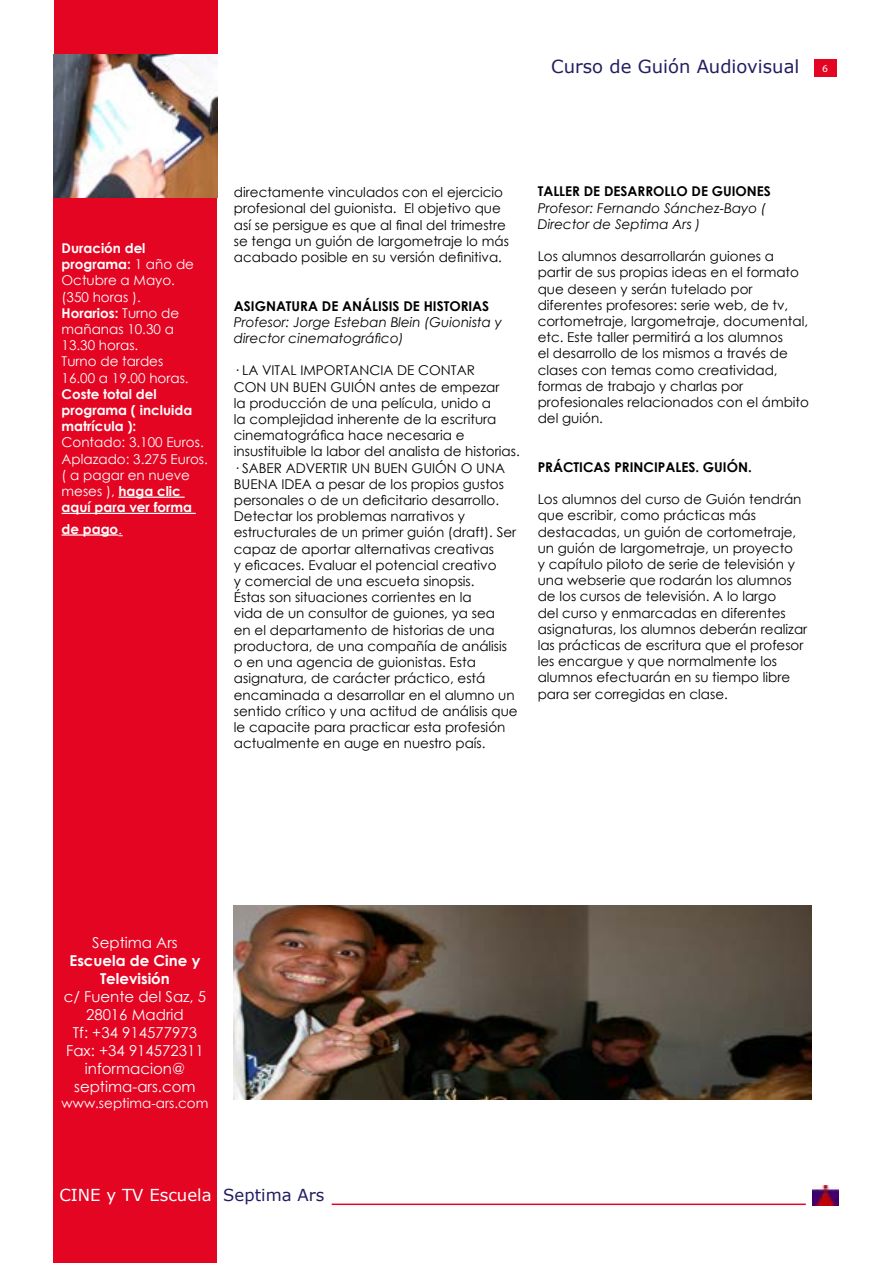
<style>
.page{position:relative;width:893px;height:1263px;background:#fff}
.page>*{position:absolute;margin:0;border:0;box-sizing:border-box;transform-origin:0 0}
.t1{font:18px "Verdana";color:#231e61}
.t2{font:16.5px "Verdana";color:#fff}
.t3{font:15px/18px "Century Gothic";color:#fff;text-align:center}
.t4{font:700 15px/18px "Century Gothic";color:#fff;text-align:center}
.t5{font:13.5px/16.2px "Century Gothic";color:#000}
.t6{font:13.5px/16.2px "Century Gothic";color:#fff}
.t7{font:italic 13.5px/16.2px "Century Gothic";color:#000}
.t8{font:700 13.5px "Century Gothic";color:#000}
.t9{font:700 13.5px/16.2px "Century Gothic";color:#fff}
.t10{font:10.5px "Myriad Pro";color:#fff}
.s1{font-weight:700}
.s2{font-family:"Times New Roman";font-weight:400;font-size:18px}
.s3{color:#231e61}
</style>
<div class="page">
<div style="left:54px;top:198px;width:163px;height:1065px;background:#e40522"></div>
<div style="left:814px;top:59px;width:23px;height:18px;background:#e40522"></div>
<div style="left:54px;top:0;width:163px;height:54px;background:#e40522"></div>
<hr style="left:332px;top:1203px;width:474px;height:2px;background:#e40523">
<img style="left:812px;top:1185px;width:27px;height:21px">
<img style="left:54px;top:54px;width:163px;height:143px">
<img style="left:234px;top:906px;width:577px;height:193px">
<hr style="left:118px;top:497px;width:67px;height:1px;background:#fff">
<hr style="left:62px;top:513px;width:134px;height:1px;background:#fff">
<hr style="left:62px;top:534px;width:56px;height:2px;background:#fff">
<h1 class="t1" style="left:551px;top:54px;width:250px">Curso de Guión Audiovisual</h1>
<p class="t10" style="left:823px;top:62px;width:7px">6</p>
<p class="t6" style="left:62px;top:240px;width:134px"><span class="s1">Duración del programa:</span> 1 año de<br>Octubre a Mayo. (350 horas ).<br><span class="s1">Horarios:</span> Turno de mañanas 10.30 a<br>13.30 horas.<br>Turno de tardes<br>16.00 a 19.00 horas.</p>
<p class="t9" style="left:62px;top:385px;width:132px">Coste total del programa ( incluida matrícula ):</p>
<p class="t6" style="left:62px;top:434px;width:148px">Contado: 3.100 Euros.<br>Aplazado: 3.275 Euros. ( a pagar en nueve meses ), <span class="s1">haga clic aquí para ver forma</span></p>
<p class="t9" style="left:62px;top:520px;width:63px">de pago<span class="s2">.</span></p>
<p class="t5" style="left:234px;top:184px;width:277px">directamente vinculados con el ejercicio profesional del guionista. El objetivo que así se persigue es que al final del trimestre se tenga un guión de largometraje lo más acabado posible en su versión definitiva.</p>
<p class="t8" style="left:234px;top:295px;width:257px">ASIGNATURA DE ANÁLISIS DE HISTORIAS</p>
<p class="t7" style="left:234px;top:314px;width:270px">Profesor: Jorge Esteban Blein (Guionista y director cinematográfico)</p>
<p class="t5" style="left:234px;top:362px;width:287px">· LA VITAL IMPORTANCIA DE CONTAR<br>CON UN BUEN GUIÓN antes de empezar<br>la producción de una película, unido a<br>la complejidad inherente de la escritura cinematográfica hace necesaria e insustituible la labor del analista de historias. · SABER ADVERTIR UN BUEN GUIÓN O UNA BUENA IDEA a pesar de los propios gustos personales o de un deficitario desarrollo.<br>Detectar los problemas narrativos y estructurales de un primer guión (draft). Ser capaz de aportar alternativas creativas<br>y eficaces. Evaluar el potencial creativo<br>y comercial de una escueta sinopsis.<br>Éstas son situaciones corrientes en la<br>vida de un consultor de guiones, ya sea<br>en el departamento de historias de una productora, de una compañía de análisis<br>o en una agencia de guionistas. Esta asignatura, de carácter práctico, está encaminada a desarrollar en el alumno un sentido crítico y una actitud de análisis que le capacite para practicar esta profesión actualmente en auge en nuestro país.</p>
<p class="t8" style="left:538px;top:181px;width:235px">TALLER DE DESARROLLO DE GUIONES</p>
<p class="t7" style="left:538px;top:199px;width:230px">Profesor: Fernando Sánchez-Bayo (<br>Director de Septima Ars )</p>
<p class="t5" style="left:538px;top:248px;width:273px">Los alumnos desarrollarán guiones a partir de sus propias ideas en el formato que deseen y serán tutelado por diferentes profesores: serie web, de tv, cortometraje, largometraje, documental, etc. Este taller permitirá a los alumnos<br>el desarrollo de los mismos a través de clases con temas como creatividad, formas de trabajo y charlas por profesionales relacionados con el ámbito del guión.</p>
<p class="t8" style="left:538px;top:457px;width:216px">PRÁCTICAS PRINCIPALES. GUIÓN.</p>
<p class="t5" style="left:538px;top:491px;width:271px">Los alumnos del curso de Guión tendrán que escribir, como prácticas más destacadas, un guión de cortometraje, un guión de largometraje, un proyecto<br>y capítulo piloto de serie de televisión y una webserie que rodarán los alumnos de los cursos de televisión. A lo largo<br>del curso y enmarcadas en diferentes asignaturas, los alumnos deberán realizar las prácticas de escritura que el profesor les encargue y que normalmente los alumnos efectuarán en su tiempo libre para ser corregidas en clase.</p>
<p class="t3" style="left:92px;top:933px;width:87px">Septima Ars</p>
<p class="t4" style="left:70px;top:951px;width:132px">Escuela de Cine y<br>Televisión</p>
<p class="t3" style="left:64px;top:987px;width:144px">c/ Fuente del Saz, 5<br>28016 Madrid<br>Tf: +34 914577973<br>Fax: +34 914572311 informacion@ septima-ars.com</p>
<p class="t6" style="left:62px;top:1095px;width:148px">www.septima-ars.com</p>
<p class="t2" style="left:59px;top:1184px;width:266px">CINE y TV Escuela <span class="s3">Septima Ars</span></p>
</div>
